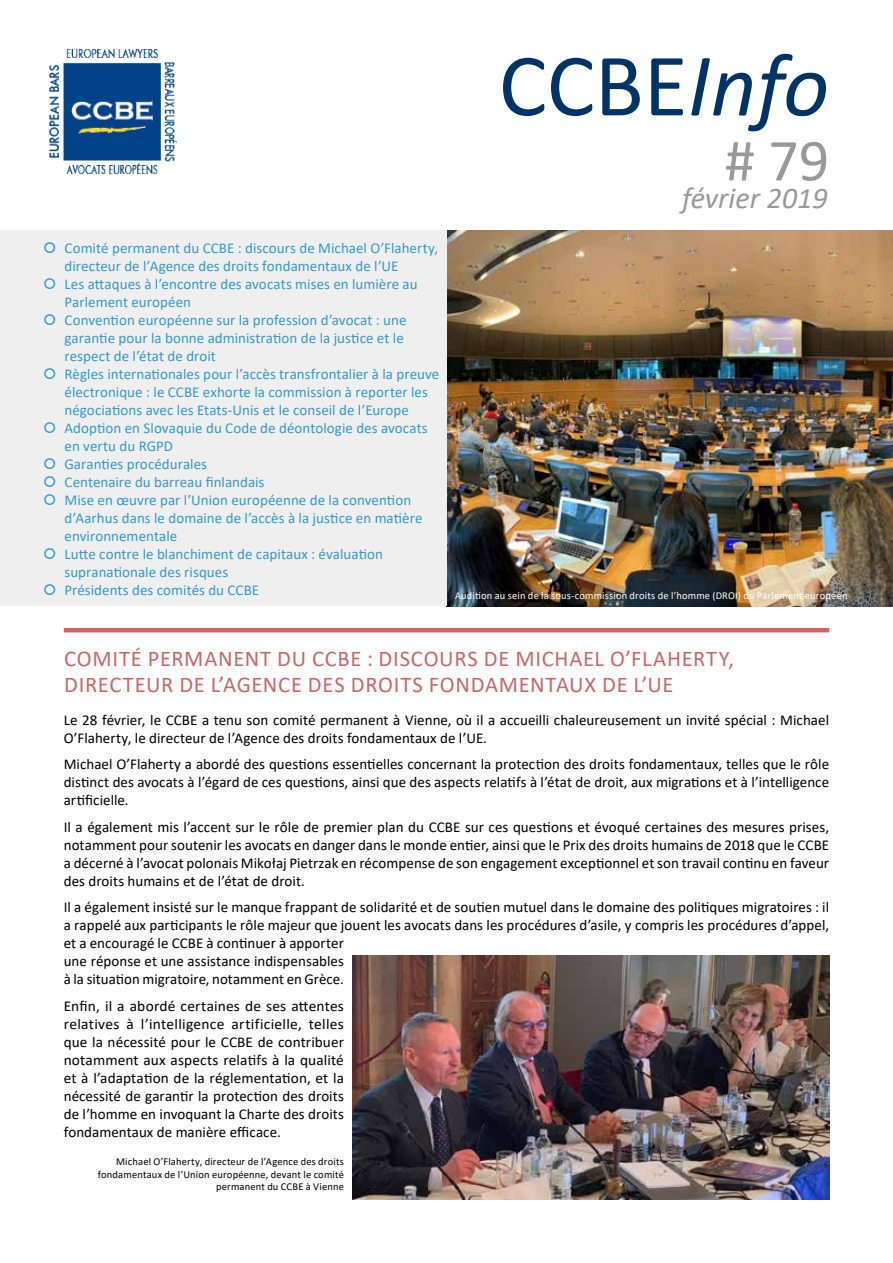
<style>
.page{position:relative;width:893px;height:1263px;background:#fff}
.page>*{position:absolute;margin:0;border:0;box-sizing:border-box;transform-origin:0 0}
.t1{font:90px "Calibri";color:#036}
.t2{font:60px "Calibri";color:#999}
.t3{font:italic 30px "Calibri";color:#999}
.t4{font:22.5px/25.8px "Calibri";letter-spacing:.03em;color:#c66}
.t5{font:15px/18px "Calibri";color:#000;text-align:justify}
.t6{font:15px/18px "Calibri";letter-spacing:.005em;color:#39c}
.t7{font:10.5px/12.6px "Calibri";letter-spacing:.015em;color:#000;text-align:right}
.t8{font:10.5px "Calibri";letter-spacing:.015em;color:#fff}
.s1{font-style:italic}
</style>
<div class="page">
<img style="left:49px;top:49px;width:127px;height:126px">
<img style="left:446px;top:231px;width:447px;height:375px">
<img style="left:352px;top:955px;width:477px;height:244px">
<hr style="left:64px;top:628px;width:765px;height:4px;background:#c66">
<div style="left:0;top:231px;width:446px;height:375px;background:#efefef"></div>
<p class="t6" style="left:65px;top:239px;width:376px">Comité permanent du CCBE : discours de Michael O’Flaherty, directeur de l’Agence des droits fondamentaux de l’UE<br>Les attaques à l’encontre des avocats mises en lumière au Parlement européen<br>Convention européenne sur la profession d’avocat : une garantie pour la bonne administration de la justice et le respect de l’état de droit<br>Règles internationales pour l’accès transfrontalier à la preuve électronique : le CCBE exhorte la commission à reporter les négociations avec les Etats-Unis et le conseil de l’Europe Adoption en Slovaquie du Code de déontologie des avocats en vertu du RGPD<br>Garanties procédurales<br>Centenaire du barreau finlandais<br>Mise en œuvre par l’Union européenne de la convention d’Aarhus dans le domaine de l’accès à la justice en matière environnementale<br>Lutte contre le blanchiment de capitaux : évaluation supranationale des risques<br>Présidents des comités du CCBE</p>
<h1 class="t1" style="left:499px;top:23px;width:332px">CCBE<span class="s1">Info</span></h1>
<h2 class="t2" style="left:725px;top:119px;width:106px"># 79</h2>
<h3 class="t3" style="left:682px;top:178px;width:147px">février 2019</h3>
<p class="t8" style="left:455px;top:588px;width:394px">Audition au sein de la sous-commission droits de l’homme (DROI) du Parlement européen</p>
<h3 class="t4" style="left:64px;top:645px;width:671px">COMITÉ PERMANENT DU CCBE : DISCOURS DE MICHAEL O’FLAHERTY,<br>DIRECTEUR DE L’AGENCE DES DROITS FONDAMENTAUX DE L’UE</h3>
<p class="t5" style="left:64px;top:710px;width:767px">Le 28 février, le CCBE a tenu son comité permanent à Vienne, où il a accueilli chaleureusement un invité spécial : Michael<br>O’Flaherty, le directeur de l’Agence des droits fondamentaux de l’UE.</p>
<p class="t5" style="left:64px;top:755px;width:767px">Michael O’Flaherty a abordé des questions essentielles concernant la protection des droits fondamentaux, telles que le rôle distinct des avocats à l’égard de ces questions, ainsi que des aspects relatifs à l’état de droit, aux migrations et à l’intelligence artificielle.</p>
<p class="t5" style="left:64px;top:817px;width:767px">Il a également mis l’accent sur le rôle de premier plan du CCBE sur ces questions et évoqué certaines des mesures prises, notamment pour soutenir les avocats en danger dans le monde entier, ainsi que le Prix des droits humains de 2018 que le CCBE a décerné à l’avocat polonais Mikołaj Pietrzak en récompense de son engagement exceptionnel et son travail continu en faveur des droits humains et de l’état de droit.</p>
<p class="t5" style="left:64px;top:898px;width:767px;text-align:left">Il a également insisté sur le manque frappant de solidarité et de soutien mutuel dans le domaine des politiques migratoires : il a rappelé aux participants le rôle majeur que jouent les avocats dans les procédures d’asile, y compris les procédures d’appel, et a encouragé le CCBE à continuer à apporter<br>une réponse et une assistance indispensables<br>à la situation migratoire, notamment en Grèce.</p>
<p class="t5" style="left:64px;top:996px;width:282px">Enfin, il a abordé certaines de ses attentes relatives à l’intelligence artificielle, telles que la nécessité pour le CCBE de contribuer notamment aux aspects relatifs à la qualité et à l’adaptation de la réglementation, et la nécessité de garantir la protection des droits de l’homme en invoquant la Charte des droits fondamentaux de manière efficace.</p>
<p class="t7" style="left:98px;top:1155px;width:248px">Michael O’Flaherty, directeur de l’Agence des droits fondamentaux de l’Union européenne, devant le comité permanent du CCBE à Vienne</p>
</div>
